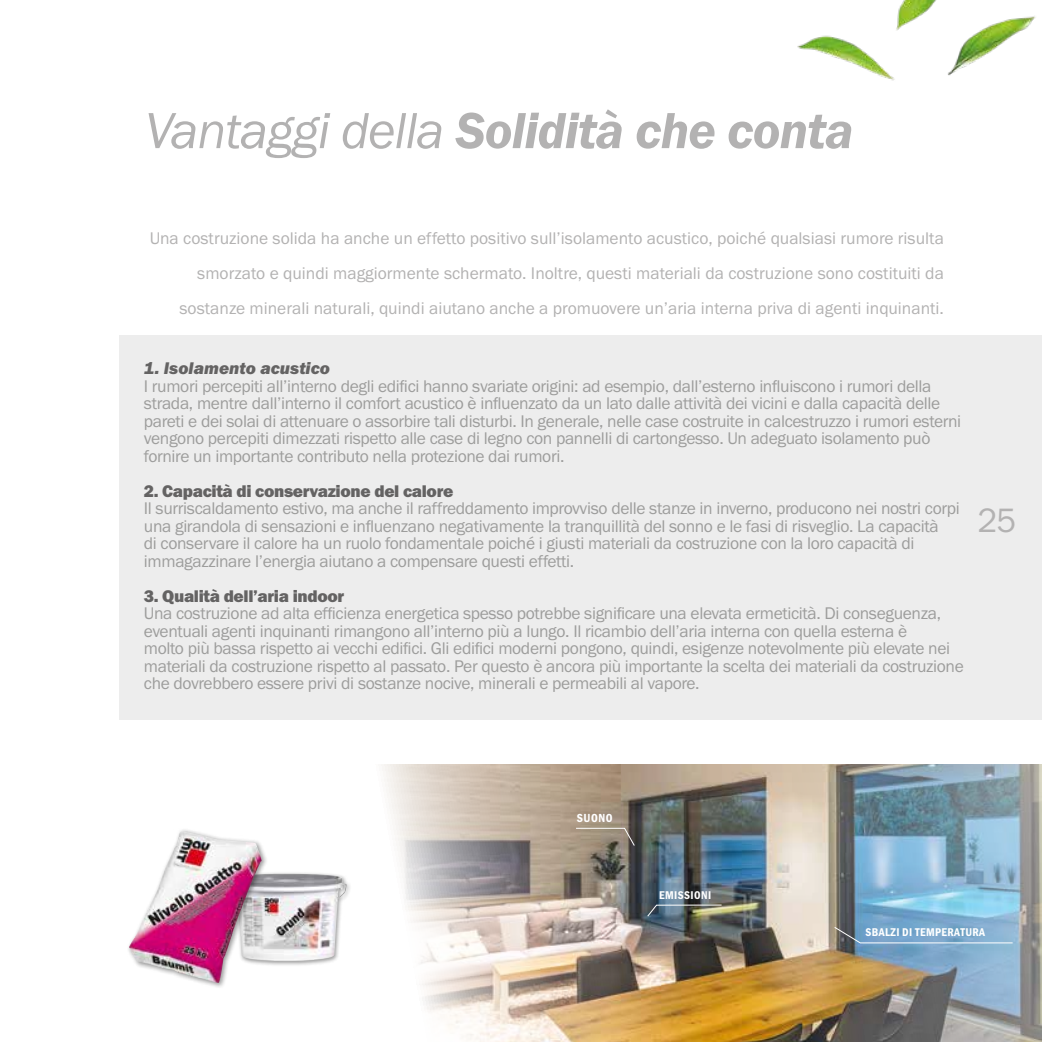
<style>
.page{position:relative;width:1042px;height:1042px;background:#fff}
.page>*{position:absolute;margin:0;border:0;box-sizing:border-box;transform-origin:0 0}
.t1{font:52.5px "Franklin Got Itc TOT Dem Ita";letter-spacing:-.02em;color:#b3b2b2}
.t2{font:35px "Franklin Got Itc TOT Boo";color:#b3b2b2}
.t3{font:17.5px/17.5px "Franklin Got Itc TOT Boo";letter-spacing:-.02em;color:#9d9d9c}
.t4{font:17.5px/35px "Franklin Got Itc TOT Boo";color:#b3b2b2;text-align:right}
.t5{font:17.5px "Franklin Got Itc TOT Hea";letter-spacing:-.02em;color:#646363}
.t6{font:17.5px "Franklin Got Itc TOT Hea Ita";color:#646363}
.t7{font:12.08px "Franklin Got Itc TOT Dem Con";letter-spacing:.045em;color:#fff}
.t8{font:11.72px "Franklin Got Itc TOT Dem Con";letter-spacing:.035em;color:#fff}
.s1{font-family:"Franklin Got Itc TOT Boo Ita"}
</style>
<div class="page">
<div style="left:119px;top:335px;width:923px;height:384px;background:#ededed"></div>
<img style="left:797px;top:0;width:239px;height:81px">
<img style="left:381px;top:764px;width:661px;height:278px">
<svg style="left:576px;top:828px;width:59px;height:18px"></svg>
<svg style="left:647px;top:904px;width:75px;height:13px"></svg>
<svg style="left:834px;top:927px;width:179px;height:16px;background:#7da3c2"></svg>
<div style="left:226px;top:871px;width:126px;height:95px;background:#000;opacity:.4"></div>
<img style="left:268px;top:873px;width:79px;height:88px">
<div style="left:126px;top:828px;width:142px;height:161px;background:#000;opacity:.4"></div>
<img style="left:129px;top:831px;width:133px;height:152px">
<h1 class="t1" style="left:145px;top:101px;width:710px"><span class="s1">Vantaggi della</span> Solidità che conta</h1>
<p class="t4" style="left:150px;top:221px;width:796px">Una costruzione solida ha anche un effetto positivo sull’isolamento acustico, poiché qualsiasi rumore risulta smorzato e quindi maggiormente schermato. Inoltre, questi materiali da costruzione sono costituiti da sostanze minerali naturali, quindi aiutano anche a promuovere un’aria interna priva di agenti inquinanti.</p>
<p class="t6" style="left:144px;top:358px;width:188px">1. Isolamento acustico</p>
<p class="t3" style="left:144px;top:377px;width:819px">I rumori percepiti all’interno degli edifici hanno svariate origini: ad esempio, dall’esterno influiscono i rumori della strada, mentre dall’interno il comfort acustico è influenzato da un lato dalle attività dei vicini e dalla capacità delle pareti e dei solai di attenuare o assorbire tali disturbi. In generale, nelle case costruite in calcestruzzo i rumori esterni vengono percepiti dimezzati rispetto alle case di legno con pannelli di cartongesso. Un adeguato isolamento può fornire un importante contributo nella protezione dai rumori.</p>
<p class="t5" style="left:144px;top:481px;width:311px">2. Capacità di conservazione del calore</p>
<p class="t3" style="left:144px;top:500px;width:817px">Il surriscaldamento estivo, ma anche il raffreddamento improvviso delle stanze in inverno, producono nei nostri corpi una girandola di sensazioni e influenzano negativamente la tranquillità del sonno e le fasi di risveglio. La capacità<br>di conservare il calore ha un ruolo fondamentale poiché i giusti materiali da costruzione con la loro capacità di immagazzinare l’energia aiutano a compensare questi effetti.</p>
<p class="t5" style="left:144px;top:586px;width:202px">3. Qualità dell’aria indoor</p>
<p class="t3" style="left:144px;top:605px;width:821px">Una costruzione ad alta efficienza energetica spesso potrebbe significare una elevata ermeticità. Di conseguenza, eventuali agenti inquinanti rimangono all’interno più a lungo. Il ricambio dell’aria interna con quella esterna è<br>molto più bassa rispetto ai vecchi edifici. Gli edifici moderni pongono, quindi, esigenze notevolmente più elevate nei materiali da costruzione rispetto al passato. Per questo è ancora più importante la scelta dei materiali da costruzione che dovrebbero essere privi di sostanze nocive, minerali e permeabili al vapore.</p>
<h2 class="t2" style="left:977px;top:501px;width:40px">25</h2>
<p class="t7" style="left:577px;top:811px;width:37px">SUONO</p>
<p class="t8" style="left:659px;top:888px;width:53px">EMISSIONI</p>
<p class="t8" style="left:865px;top:926px;width:121px">SBALZI DI TEMPERATURA</p>
</div>
